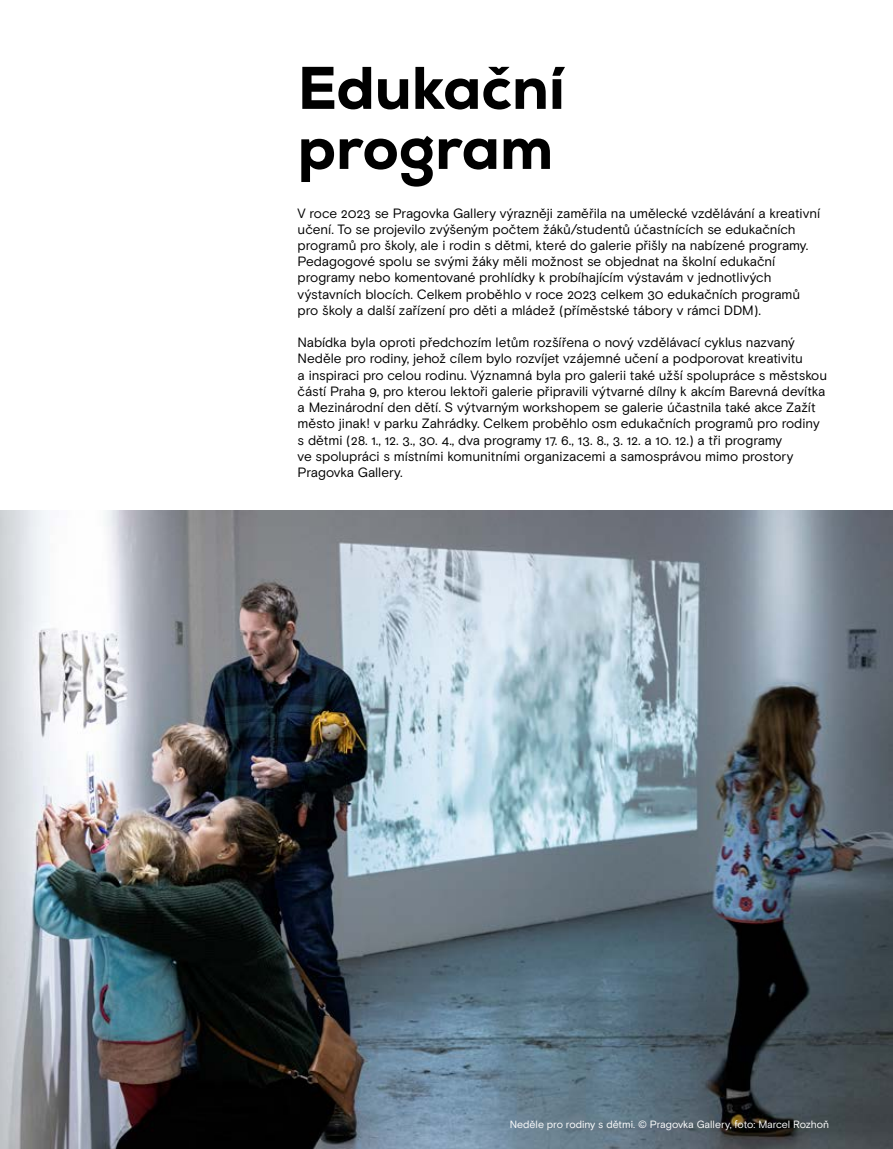
<style>
.page{position:relative;width:893px;height:1149px;background:#fff}
.page>*{position:absolute;margin:0;border:0;box-sizing:border-box;transform-origin:0 0}
.t1{font:800 60px/60px "Nexa";color:#000}
.t2{font:13.5px/16.2px "Basis Grotesque Pro";letter-spacing:-.005em;color:#000}
.t3{font:10.5px "Basis Grotesque Pro";letter-spacing:-.005em;color:#fff}
</style>
<div class="page">
<img style="left:0;top:510px;width:893px;height:638px">
<h1 class="t1" style="left:298px;top:58px;width:269px">Edukační program</h1>
<p class="t2" style="left:298px;top:205px;width:524px">V roce 2023 se Pragovka Gallery výrazněji zaměřila na umělecké vzdělávání a kreativní učení. To se projevilo zvýšeným počtem žáků/studentů účastnících se edukačních programů pro školy, ale i rodin s dětmi, které do galerie přišly na nabízené programy.<br>Pedagogové spolu se svými žáky měli možnost se objednat na školní edukační programy nebo komentované prohlídky k probíhajícím výstavám v jednotlivých výstavních blocích. Celkem proběhlo v roce 2023 celkem 30 edukačních programů pro školy a další zařízení pro děti a mládež (příměstské tábory v rámci DDM).</p>
<p class="t2" style="left:298px;top:334px;width:531px">Nabídka byla oproti předchozím letům rozšířena o nový vzdělávací cyklus nazvaný Neděle pro rodiny, jehož cílem bylo rozvíjet vzájemné učení a podporovat kreativitu<br>a inspiraci pro celou rodinu. Významná byla pro galerii také užší spolupráce s městskou částí Praha 9, pro kterou lektoři galerie připravili výtvarné dílny k akcím Barevná devítka a Mezinárodní den dětí. S výtvarným workshopem se galerie účastnila také akce Zažít město jinak! v parku Zahrádky. Celkem proběhlo osm edukačních programů pro rodiny s dětmi (28. 1., 12. 3., 30. 4., dva programy 17. 6., 13. 8., 3. 12. a 10. 12.) a tři programy<br>ve spolupráci s místními komunitními organizacemi a samosprávou mimo prostory Pragovka Gallery.</p>
<p class="t3" style="left:510px;top:1117px;width:321px">Neděle pro rodiny s dětmi. © Pragovka Gallery, foto: Marcel Rozhoň</p>
</div>
